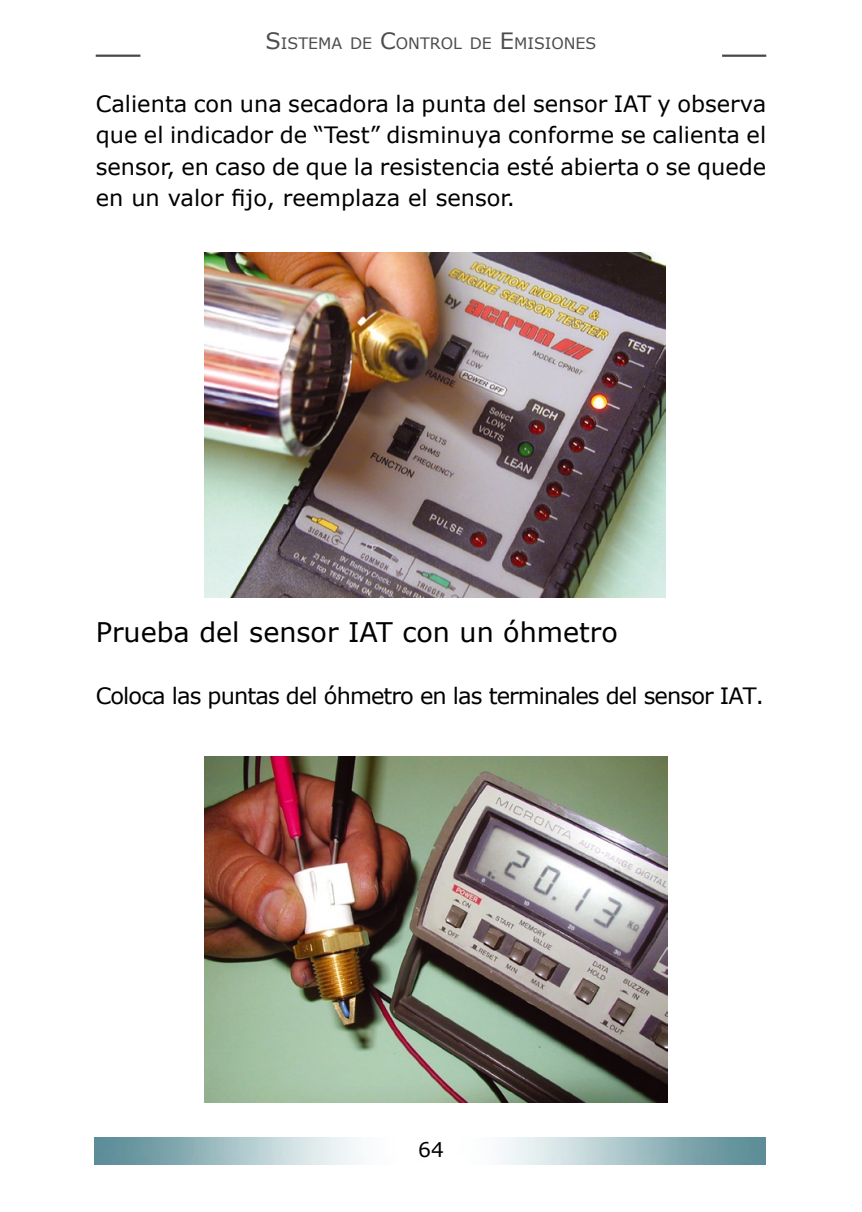
<style>
.page{position:relative;width:862px;height:1212px;background:#fff}
.page>*{position:absolute;margin:0;border:0;box-sizing:border-box;transform-origin:0 0}
.t1{font:27px "Verdana";color:#000}
.t2{font:22.5px/31.5px "Verdana";letter-spacing:-.04em;color:#000;text-align:justify}
.t3{font:20.25px "Verdana";color:#000}
.t4{font:15.75px "Verdana";color:#4d4d4d}
.s1{font-size:22.5px}
</style>
<div class="page">
<img style="left:95px;top:1138px;width:670px;height:27px">
<hr style="left:96px;top:55px;width:44px;height:2px;background:#484848">
<hr style="left:721px;top:55px;width:44px;height:2px;background:#484848">
<img style="left:204px;top:252px;width:461px;height:345px">
<img style="left:204px;top:756px;width:462px;height:347px">
<p class="t4" style="left:265px;top:33px;width:332px"><span class="s1">S</span>ISTEMA DE <span class="s1">C</span>ONTROL DE <span class="s1">E</span>MISIONES</p>
<p class="t2" style="left:96px;top:87px;width:671px">Calienta con una secadora la punta del sensor IAT y observa que el indicador de “Test” disminuya conforme se calienta el sensor, en caso de que la resistencia esté abierta o se quede en un valor fijo, reemplaza el sensor.</p>
<p class="t1" style="left:96px;top:615px;width:523px">Prueba del sensor IAT con un óhmetro</p>
<p class="t2" style="left:96px;top:680px;width:669px">Coloca las puntas del óhmetro en las terminales del sensor IAT.</p>
<p class="t3" style="left:418px;top:1136px;width:27px">64</p>
</div>
